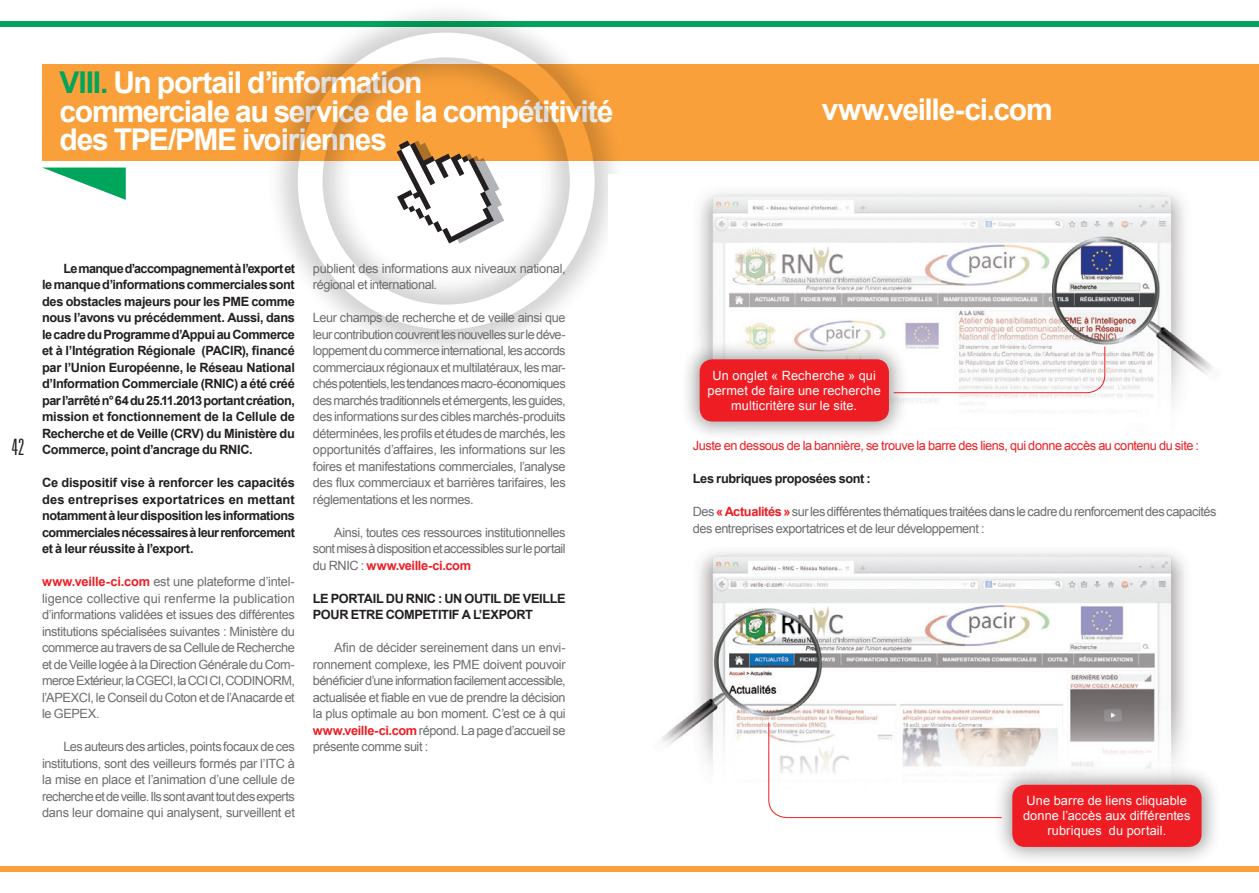
<style>
.page{position:relative;width:1259px;height:893px;background:#fff}
.page>*{position:absolute;margin:0;border:0;box-sizing:border-box;transform-origin:0 0}
.t1{font:700 30px/28.5px "Arial";letter-spacing:-.045em;color:#fff}
.t2{font:300 ultra-condensed 22.5px "Univers";color:#231f20}
.t3{font:12.75px/16.5px "Arial";letter-spacing:-.03em;color:#6c6d70;text-align:justify}
.t4{font:700 12.75px/16.5px "Arial";letter-spacing:-.03em;color:#231f20;text-align:justify}
.t5{font:12.75px/15px "Arial";letter-spacing:.01em;color:#fff;text-align:center}
.t6{font:12.75px "Arial";letter-spacing:-.035em;color:#ee1d23}
.s1{color:#00a55c}
.s2{font-weight:700;color:#ee1d23}
</style>
<div class="page">
<div style="left:0;top:21px;width:1259px;height:6px;background:#00a55c"></div>
<div style="left:0;top:866px;width:1259px;height:6px;background:#f9a03a"></div>
<div style="left:42px;top:64px;width:1217px;height:97px;background:#f9a03a"></div>
<svg style="left:43px;top:168px;width:83px;height:32px"></svg>
<div style="left:266px;top:1px;width:361px;height:361px;background:#231f20;opacity:.2"></div>
<svg style="left:298px;top:33px;width:296px;height:296px"></svg>
<img style="left:608px;top:174px;width:605px;height:231px">
<div style="left:679px;top:339px;width:230px;height:102px;background:#231f20;opacity:.4"></div>
<div style="left:699px;top:359px;width:190px;height:62px;background:#ee1d23;border-radius:13px"></div>
<svg style="left:893px;top:346px;width:212px;height:47px"></svg>
<img style="left:661px;top:551px;width:524px;height:268px">
<div style="left:992px;top:765px;width:229px;height:102px;background:#231f20;opacity:.4"></div>
<div style="left:1012px;top:785px;width:189px;height:62px;background:#ee1d23;border-radius:13px"></div>
<svg style="left:768px;top:722px;width:234px;height:96px"></svg>
<svg style="left:396px;top:141px;width:108px;height:102px"></svg>
<h1 class="t1" style="left:60px;top:69px;width:555px"><span class="s1">VIII.</span> Un portail d’information<br>commerciale au service de la compétitivité des TPE/PME ivoiriennes</h1>
<h2 class="t2" style="left:12px;top:436px;width:14px">42</h2>
<p class="t4" style="left:42px;top:261px;width:254px">Le manque d’accompagnement à l’export et le manque d’informations commerciales sont des obstacles majeurs pour les PME comme nous l’avons vu précédemment. Aussi, dans le cadre du Programme d’Appui au Commerce et à l’Intégration Régionale (PACIR), financé par l’Union Européenne, le Réseau National d’Information Commerciale (RN IC) a été créé par l’arrêté n° 64 du 25.11.2013 portant création, mission et fonctionnement de la Cellule de Recherche et de Veille (CRV) du Ministère du Commerce, point d’ancrage du RN IC.</p>
<p class="t4" style="left:42px;top:475px;width:254px">Ce dispositif vise à renforcer les capacités des entreprises exportatrices en mettant notamment à leur disposition les informations commerciales nécessaires à leur renforcement et à leur réussite à l’export.</p>
<p class="t3" style="left:42px;top:574px;width:254px"><span class="s2">www.veille-ci.com</span> est une plateforme d’intel&shy;ligence collective qui renferme la publication d’informations validées et issues des différentes institutions spécialisées suivantes : Ministère du commerce au travers de sa Cellule de Recherche et de Veille logée à la Direction Générale du Com&shy;merce Extérieur, la CGECI, la CCI CI, CODINORM, l’APEXCI, le Conseil du Coton et de l’Anacarde et le GEPEX.</p>
<p class="t3" style="left:42px;top:739px;width:254px;text-indent:21px">Les auteurs des articles, points focaux de ces institutions, sont des veilleurs formés par l’ITC à la mise en place et l’animation d’une cellule de recherche et de veille. Ils sont avant tout des experts dans leur domaine qui analysent, surveillent et</p>
<p class="t3" style="left:313px;top:260px;width:254px">publient des informations aux niveaux national, régional et international.</p>
<p class="t3" style="left:313px;top:310px;width:254px">Leur champs de recherche et de veille ainsi que leur contribution couvrent les nouvelles sur le déve&shy;loppement du commerce international, les accords commerciaux régionaux et multilatéraux, les mar&shy;chés potentiels, les tendances macro-économiques des marchés traditionnels et émergents, les guides, des informations sur des cibles marchés-produits déterminées, les profils et études de marchés, les opportunités d’affaires, les informations sur les foires et manifestations commerciales, l’analyse des flux commerciaux et barrières tarifaires, les réglementations et les normes.</p>
<p class="t3" style="left:313px;top:524px;width:254px;text-indent:21px">Ainsi, toutes ces ressources institutionnelles sont mises à disposition et accessibles sur le portail du RNIC : <span class="s2">www.veille-ci.com</span></p>
<p class="t4" style="left:313px;top:591px;width:238px">LE PORTAIL DU RN IC : UN OUTIL DE VEILLE<br>POUR ETRE COMPETITIF A L’EXPORT</p>
<p class="t3" style="left:313px;top:640px;width:254px;text-indent:21px">Afin de décider sereinement dans un envi&shy;ronnement complexe, les PME doivent pouvoir bénéficier d’une information facilement accessible, actualisée et fiable en vue de prendre la décision la plus optimale au bon moment. C’est ce à qui <span class="s2">www.veille-ci.com</span>répond. La page d’accueil se présente comme suit :</p>
<h1 class="t1" style="left:822px;top:96px;width:232px">vww.veille-ci.com</h1>
<p class="t5" style="left:707px;top:368px;width:175px">Un onglet « Recherche » qui permet de faire une recherche multicritère sur le site.</p>
<p class="t6" style="left:693px;top:438px;width:508px">Juste en dessous de la bannière, se trouve la barre des liens, qui donne accès au contenu du site :</p>
<p class="t4" style="left:693px;top:471px;width:179px">Les rubriques proposées sont :</p>
<p class="t3" style="left:693px;top:504px;width:525px">Des<span class="s2">« Actualités »</span>sur les différentes thématiques traitées dans le cadre du renforcement des capacités des entreprises exportatrices et de leur développement :</p>
<p class="t5" style="left:1023px;top:794px;width:169px">Une barre de liens cliquable donne l’accès aux différentes rubriques du portail.</p>
</div>
